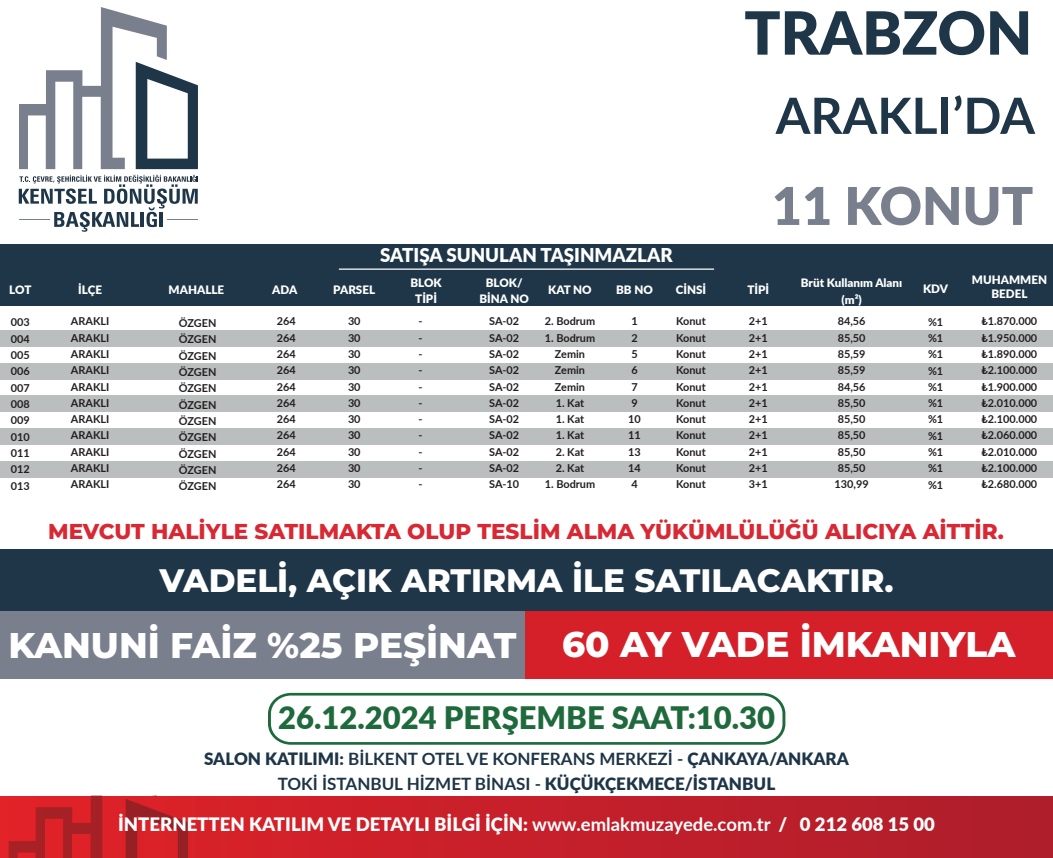
<style>
.page{position:relative;width:1053px;height:858px;background:#fff}
.page>*{position:absolute;margin:0;border:0;box-sizing:border-box;transform-origin:0 0}
.t1{font:900 59.5px "Lato";color:#1e3647}
.t2{font:900 52.12px "Lato";color:#797f8d}
.t3{font:700 50px "Lato";color:#1e3647}
.t4{font:800 35.75px "Montserrat";color:#fff}
.t5{font:800 32.5px "Montserrat";color:#fff}
.t6{font:900 31px "Lato";color:#1f6a3c}
.t7{font:800 21.5px "Montserrat";color:#d82834}
.t8{font:900 19.12px "Lato";color:#fff}
.t9{font:900 18.5px "Lato";color:#fff}
.t10{font:700 17px/24.1px "Lato";color:#1d3547;text-align:center}
.t11{font:900 11.62px/16.2px "Lato";color:#fff;text-align:center}
.t12{font:700 10.88px/16.2px "Lato";color:#231f20;text-align:justify}
.s1{font-weight:900}
.s2{font-weight:700}
</style>
<div class="page">
<div style="left:0;top:244px;width:1052px;height:61px;background:#1e3647"></div>
<div style="left:0;top:330px;width:1052px;height:16px;background:#bbbebe"></div>
<div style="left:0;top:363px;width:1052px;height:16px;background:#bbbebe"></div>
<div style="left:0;top:395px;width:1052px;height:17px;background:#bbbebe"></div>
<div style="left:0;top:428px;width:1052px;height:17px;background:#bbbebe"></div>
<div style="left:0;top:461px;width:1052px;height:17px;background:#bbbebe"></div>
<hr style="left:339px;top:268px;width:375px;height:2px;background:#fff">
<svg style="left:19px;top:7px;width:179px;height:162px"></svg>
<svg style="left:19px;top:175px;width:179px;height:57px"></svg>
<hr style="left:159px;top:212px;width:4px;height:15px;background:#1e3647">
<hr style="left:19px;top:219px;width:30px;height:1px;background:#797f8d">
<hr style="left:168px;top:219px;width:30px;height:1px;background:#797f8d">
<svg style="left:0;top:796px;width:1052px;height:61px;background:#c21f2a"></svg>
<svg style="left:9px;top:796px;width:179px;height:61px;background:#c72126"></svg>
<div style="left:0;top:549px;width:1052px;height:63px;background:#1e3647"></div>
<div style="left:0;top:612px;width:526px;height:67px;background:#797f8d"></div>
<div style="left:526px;top:612px;width:526px;height:67px;background:#d5202a"></div>
<svg style="left:268px;top:693px;width:517px;height:52px"></svg>
<h1 class="t1" style="left:744px;top:-12px;width:289px">TRABZON</h1>
<h3 class="t3" style="left:775px;top:79px;width:261px">ARAKLI’DA</h3>
<h3 class="t8" style="left:380px;top:240px;width:294px">SATIŞA SUNULAN TAŞINMAZLAR</h3>
<h2 class="t2" style="left:771px;top:167px;width:263px">11 KONUT</h2>
<p class="t11" style="left:9px;top:281px;width:24px">LOT</p>
<p class="t11" style="left:78px;top:281px;width:25px">İLÇE</p>
<p class="t11" style="left:169px;top:281px;width:57px">MAHALLE</p>
<p class="t11" style="left:272px;top:281px;width:27px">ADA</p>
<p class="t11" style="left:971px;top:272px;width:77px;line-height:14px">MUHAMMEN<br>BEDEL</p>
<p class="t11" style="left:333px;top:281px;width:43px">PARSEL</p>
<p class="t11" style="left:410px;top:274px;width:33px">BLOK<br>TİPİ</p>
<p class="t11" style="left:479px;top:274px;width:51px">BLOK/<br>BİNA NO</p>
<p class="t11" style="left:548px;top:281px;width:45px">KAT NO</p>
<p class="t11" style="left:616px;top:281px;width:38px">BB NO</p>
<p class="t11" style="left:675px;top:281px;width:32px">CİNSİ</p>
<p class="t11" style="left:747px;top:281px;width:23px">TİPİ</p>
<p class="t11" style="left:923px;top:280px;width:26px">KDV</p>
<p class="t11" style="left:800px;top:274px;width:103px">Brüt Kullanım Alanı (m²)</p>
<p class="t12" style="left:11px;top:314px;width:20px">003<br>004<br>005<br>006<br>007<br>008<br>009<br>010<br>011<br>012<br>013</p>
<p class="t12" style="left:71px;top:313px;width:40px">ARAKLI ARAKLI ARAKLI ARAKLI ARAKLI ARAKLI ARAKLI ARAKLI ARAKLI ARAKLI ARAKLI</p>
<p class="t12" style="left:179px;top:315px;width:39px">ÖZGEN ÖZGEN ÖZGEN ÖZGEN ÖZGEN ÖZGEN ÖZGEN ÖZGEN ÖZGEN ÖZGEN ÖZGEN</p>
<p class="t12" style="left:277px;top:313px;width:20px">264<br>264<br>264<br>264<br>264<br>264<br>264<br>264<br>264<br>264<br>264</p>
<p class="t12" style="left:348px;top:313px;width:14px">30<br>30<br>30<br>30<br>30<br>30<br>30<br>30<br>30<br>30<br>30</p>
<p class="t12" style="left:418px;top:313px;width:6px">- - - - - - - - - - -</p>
<p class="t12" style="left:489px;top:313px;width:32px">SA-02<br>SA-02<br>SA-02<br>SA-02<br>SA-02<br>SA-02<br>SA-02<br>SA-02<br>SA-02<br>SA-02<br>SA-10</p>
<p class="t12" style="left:544px;top:313px;width:52px">2. Bodrum</p>
<p class="t12" style="left:544px;top:329px;width:52px;text-align:center">1. Bodrum<br>Zemin<br>Zemin<br>Zemin</p>
<p class="t12" style="left:555px;top:394px;width:30px">1. Kat</p>
<p class="t12" style="left:555px;top:411px;width:30px">1. Kat</p>
<p class="t12" style="left:555px;top:427px;width:30px">1. Kat</p>
<p class="t12" style="left:555px;top:443px;width:30px">2. Kat</p>
<p class="t12" style="left:555px;top:459px;width:30px">2. Kat</p>
<p class="t12" style="left:544px;top:476px;width:52px">1. Bodrum</p>
<p class="t12" style="left:628px;top:313px;width:14px;text-align:left">1<br>2<br>5<br>6<br>7<br>9<br>10<br>11<br>13<br>14<br>4</p>
<p class="t12" style="left:676px;top:313px;width:31px">Konut Konut Konut Konut Konut Konut Konut Konut Konut Konut Konut</p>
<p class="t12" style="left:748px;top:313px;width:20px">2+1<br>2+1<br>2+1<br>2+1<br>2+1<br>2+1<br>2+1<br>2+1<br>2+1<br>2+1<br>3+1</p>
<p class="t12" style="left:834px;top:313px;width:36px;text-align:left">84,56<br>85,50<br>85,59<br>85,59<br>84,56<br>85,50<br>85,50<br>85,50<br>85,50<br>85,50<br>130,99</p>
<p class="t12" style="left:927px;top:313px;width:17px">%1 %1 %1 %1 %1 %1 %1 %1 %1 %1 %1</p>
<p class="t12" style="left:981px;top:313px;width:57px">₺1.870.000 ₺1.950.000 ₺1.890.000 ₺2.100.000 ₺1.900.000 ₺2.010.000 ₺2.100.000 ₺2.060.000 ₺2.010.000 ₺2.100.000 ₺2.680.000</p>
<h3 class="t7" style="left:48px;top:516px;width:957px">MEVCUT HALİYLE SATILMAKTA OLUP TESLİM ALMA YÜKÜMLÜLÜĞÜ ALICIYA AİTTİR.</h3>
<h3 class="t5" style="left:159px;top:557px;width:735px">VADELİ, AÇIK ARTIRMA İLE SATILACAKTIR.</h3>
<h3 class="t4" style="left:8px;top:618px;width:509px">KANUNİ FAİZ %25 PEŞİNAT</h3>
<h3 class="t4" style="left:562px;top:618px;width:455px">60 AY VADE İMKANIYLA</h3>
<h3 class="t6" style="left:278px;top:694px;width:498px">26.12.2024 PERŞEMBE SAAT:10.30</h3>
<h3 class="t10" style="left:204px;top:746px;width:646px"><span class="s1">SALON KATILIMI:</span> BİLKENT OTEL VE KONFERANS MERKEZİ - <span class="s1">ÇANKAYA/ANKARA<br></span>TOKİ İSTANBUL HİZMET BİNASI - <span class="s1">KÜÇÜKÇEKMECE/İSTANBUL</span></h3>
<h3 class="t9" style="left:118px;top:810px;width:818px">İNTERNETTEN KATILIM VE DETAYLI BİLGİ İÇİN: <span class="s2">www.emlakmuzayede.com.tr</span> / 0 212 608 15 00</h3>
</div>
